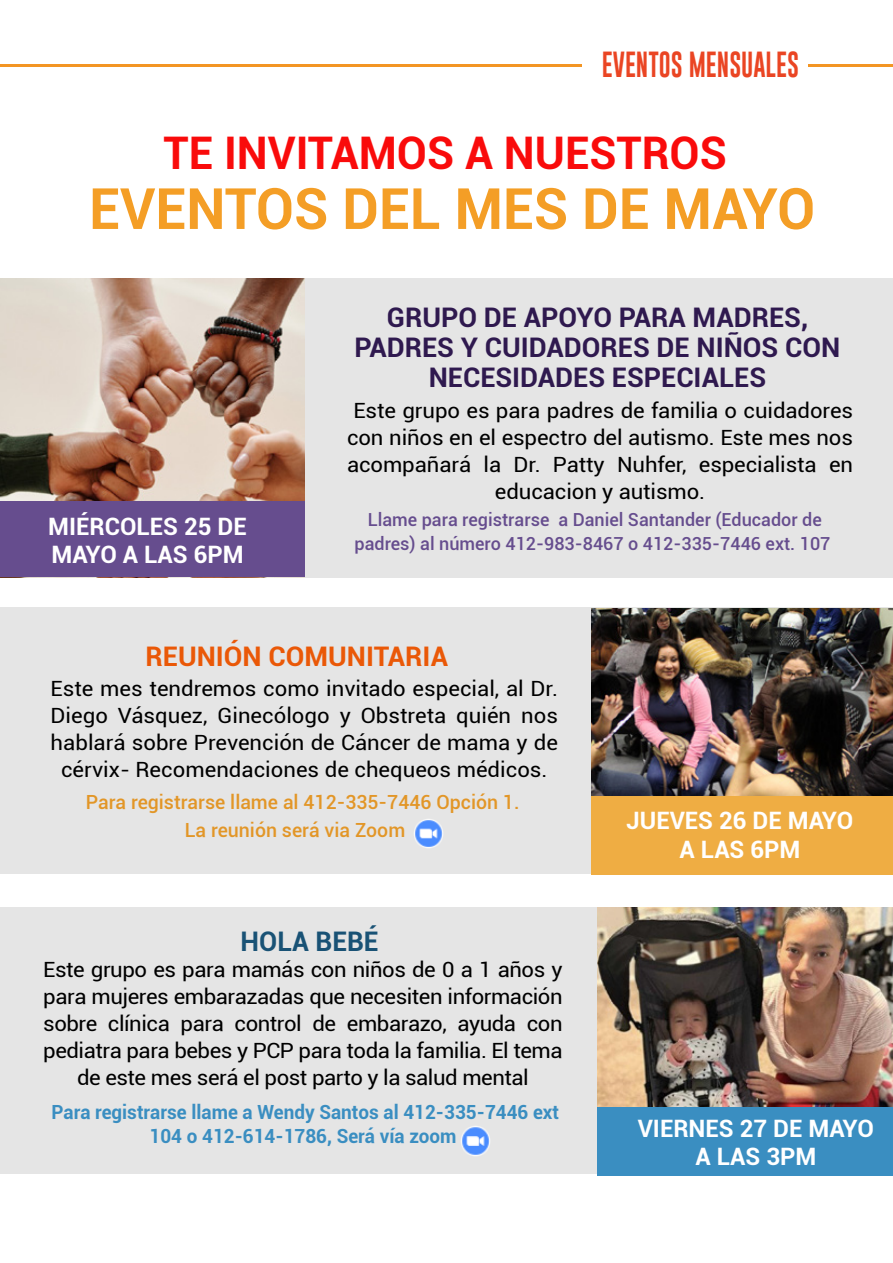
<style>
.page{position:relative;width:893px;height:1263px;background:#fff}
.page>*{position:absolute;margin:0;border:0;box-sizing:border-box;transform-origin:0 0}
.t1{font:700 57px "Roboto";color:#f49e26}
.t2{font:700 45px "Roboto";color:#f90b0b}
.t3{font:30px "Gobold";color:#ea4523;scale:.79 1}
.t4{font:700 27px/30px "Roboto";color:#2f194f;text-align:center}
.t5{font:700 27px "Roboto";color:#ea5807}
.t6{font:700 27px "Roboto";color:#195275}
.t7{font:700 24px/28.5px "Roboto";color:#fff;text-align:center}
.t8{font:21px/27px "Roboto";letter-spacing:-.005em;color:#000;text-align:center;scale:1.06 1}
.t9{font:700 19.5px/24px "Roboto";color:#3a8ec1;text-align:center}
.t10{font:500 19.5px "Roboto";color:#e29627}
.t11{font:500 18px/24px "Roboto";color:#664d8e;text-align:center}
</style>
<div class="page">
<hr style="left:0;top:64px;width:581px;height:3px;background:#f39523">
<hr style="left:808px;top:64px;width:85px;height:3px;background:#f39523">
<div style="left:0;top:278px;width:893px;height:299px;background:#e5e5e5"></div>
<img style="left:0;top:278px;width:304px;height:223px">
<div style="left:0;top:501px;width:304px;height:76px;background:#664d8e"></div>
<div style="left:0;top:907px;width:893px;height:267px;background:#e5e5e5"></div>
<img style="left:597px;top:908px;width:296px;height:199px">
<img style="left:461px;top:1126px;width:29px;height:30px">
<div style="left:597px;top:1107px;width:296px;height:68px;background:#3a8ec1"></div>
<div style="left:0;top:607px;width:893px;height:267px;background:#e5e5e5"></div>
<img style="left:591px;top:609px;width:302px;height:187px">
<div style="left:591px;top:796px;width:302px;height:78px;background:#efad43"></div>
<img style="left:414px;top:819px;width:29px;height:29px">
<h3 class="t3" style="left:602px;top:44px;width:251px">EVENTOS MENSUALES</h3>
<h2 class="t2" style="left:164px;top:121px;width:565px">TE INVITAMOS A NUESTROS</h2>
<h1 class="t1" style="left:89px;top:168px;width:728px">EVENTOS DEL MES DE MAYO</h1>
<p class="t4" style="left:355px;top:301px;width:487px">GRUPO DE APOYO PARA MADRES,<br>PADRES Y CUIDADORES DE NIÑOS CON<br>NECESIDADES ESPECIALES</p>
<p class="t7" style="left:48px;top:511px;width:200px;text-align:left">MIÉRCOLES 25 DE<br>MAYO A LAS 6PM</p>
<p class="t8" style="left:347px;top:397px;width:479px">Este grupo es para padres de familia o cuidadores con niños en el espectro del autismo. Este mes nos acompañará la Dr. Patty Nuhfer, especialista en educacion y autismo.</p>
<p class="t11" style="left:354px;top:507px;width:477px">Llame para registrarse a Daniel Santander (Educador de padres) al número 412-983-8467 o 412-335-7446 ext. 107</p>
<p class="t5" style="left:146px;top:637px;width:304px">REUNIÓN COMUNITARIA</p>
<p class="t8" style="left:51px;top:674px;width:480px">Este mes tendremos como invitado especial, al Dr.<br>Diego Vásquez, Ginecólogo y Obstreta quién nos hablará sobre Prevención de Cáncer de mama y de cérvix- Recomendaciones de chequeos médicos.</p>
<p class="t10" style="left:86px;top:788px;width:435px">Para registrarse llame al 412-335-7446 Opción 1.</p>
<p class="t10" style="left:185px;top:816px;width:222px">La reunión será via Zoom</p>
<p class="t7" style="left:626px;top:805px;width:228px">JUEVES 26 DE MAYO<br>A LAS 6PM</p>
<p class="t6" style="left:241px;top:922px;width:139px">HOLA BEBÉ</p>
<p class="t8" style="left:43px;top:955px;width:491px">Este grupo es para mamás con niños de 0 a 1 años y para mujeres embarazadas que necesiten información sobre clínica para control de embarazo, ayuda con pediatra para bebes y PCP para toda la familia. El tema de este mes será el post parto y la salud mental</p>
<p class="t9" style="left:52px;top:1099px;width:509px">Para registrarse llame a Wendy Santos al 412-335-7446 ext<br>104 o 412-614-1786, Será vía zoom</p>
<p class="t7" style="left:638px;top:1113px;width:238px">VIERNES 27 DE MAYO<br>A LAS 3PM</p>
</div>
